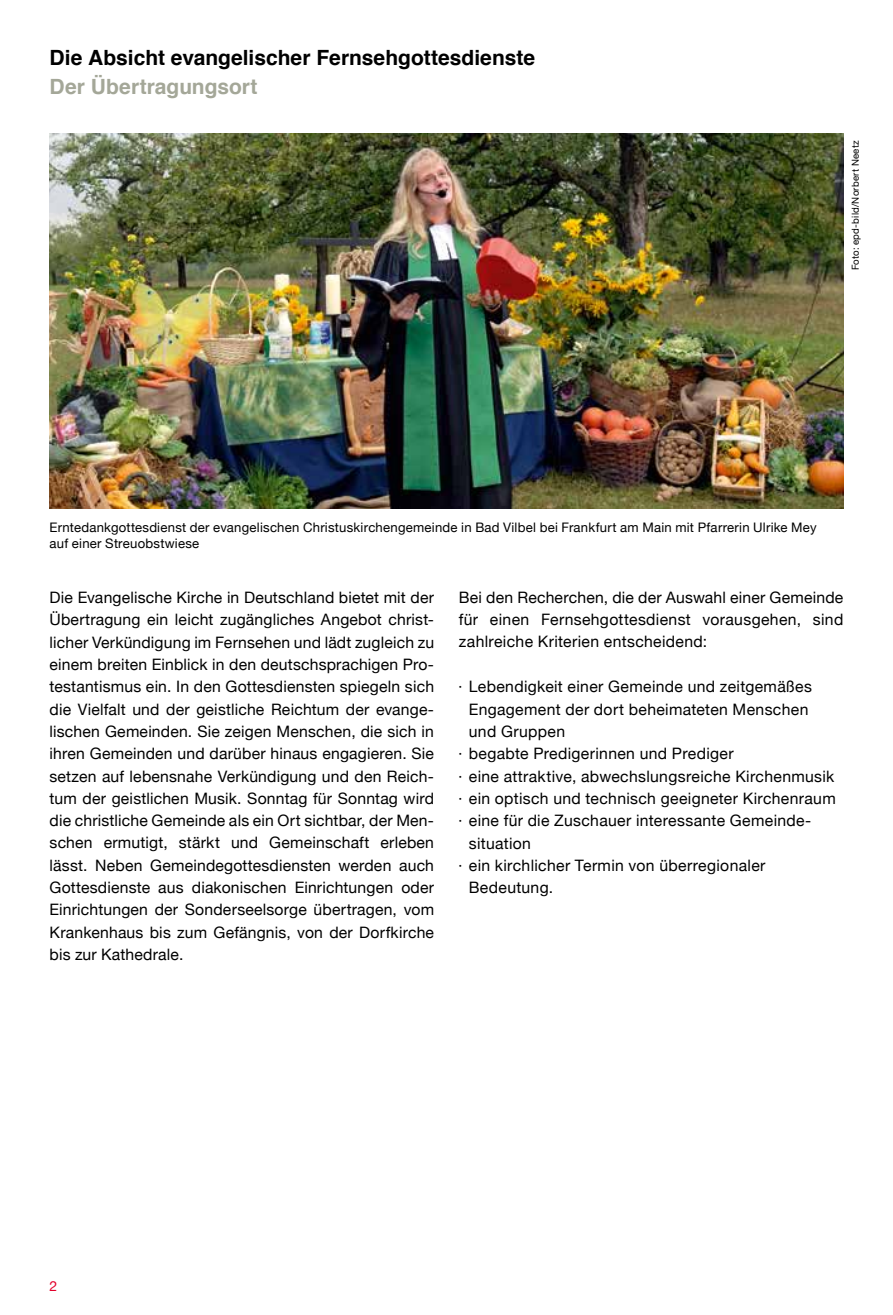
<style>
.page{position:relative;width:893px;height:1315px;background:#fff}
.page>*{position:absolute;margin:0;border:0;box-sizing:border-box;transform-origin:0 0}
.t1{font:700 21px "Helvetica";color:#000}
.t2{font:700 21px "Helvetica";color:#a4a798}
.t3{font:15.75px/22.4px "Helvetica Neue";letter-spacing:.02em;color:#000}
.t4{font:14px "Helvetica Neue";color:#e2002b}
.t5{font:13.12px/15.8px "Helvetica Neue";letter-spacing:.02em;color:#000}
.t6{font:9.62px "Helvetica Neue";letter-spacing:.025em;color:#000}
.s1{font-size:8.75px}
</style>
<div class="page">
<img style="left:50px;top:134px;width:793px;height:374px">
<h1 class="t1" style="left:50px;top:41px;width:487px">Die Absicht evangelischer Fernsehgottesdienste</h1>
<h1 class="t2" style="left:50px;top:69px;width:209px">Der Übertragungsort</h1>
<p class="t6" style="left:848px;top:270px;width:132px;rotate:-90deg">Foto: epd-bild/Norbert Neetz</p>
<p class="t5" style="left:50px;top:520px;width:768px">Erntedankgottesdienst der evangelischen Christuskirchengemeinde in Bad Vilbel bei Frankfurt am Main mit Pfarrerin Ulrike Mey auf einer Streuobstwiese</p>
<p class="t3" style="left:50px;top:587px;width:386px;text-align:justify">Die Evangelische Kirche in Deutschland bietet mit der Übertragung ein leicht zugängliches Angebot christ&shy;licher Verkündigung im Fernsehen und lädt zugleich zu einem breiten Einblick in den deutschsprachigen Pro&shy;testantismus ein. In den Gottesdiensten spiegeln sich die Vielfalt und der geistliche Reichtum der evange&shy;lischen Gemeinden. Sie zeigen Menschen, die sich in ihren Gemeinden und darüber hinaus engagieren. Sie setzen auf lebensnahe Verkündigung und den Reich&shy;tum der geistlichen Musik. Sonntag für Sonntag wird die christliche Gemeinde als ein Ort sichtbar, der Men&shy;schen ermutigt, stärkt und Gemeinschaft erleben lässt. Neben Gemeindegottesdiensten werden auch Gottesdienste aus diakonischen Einrichtungen oder Einrichtungen der Sonderseelsorge übertragen, vom Krankenhaus bis zum Gefängnis, von der Dorfkirche bis zur Kathedrale.</p>
<p class="t3" style="left:459px;top:587px;width:386px;text-align:justify">Bei den Recherchen, die der Auswahl einer Gemeinde für einen Fernsehgottesdienst vorausgehen, sind zahlreiche Kriterien entscheidend:</p>
<p class="t3" style="left:469px;top:676px;width:345px;text-indent:-10px"><span class="s1">•</span> Lebendigkeit einer Gemeinde und zeitgemäßes<br>Engagement der dort beheimateten Menschen und Gruppen</p>
<p class="t3" style="left:459px;top:743px;width:276px"><span class="s1">•</span> begabte Predigerinnen und Prediger</p>
<p class="t3" style="left:459px;top:765px;width:377px"><span class="s1">•</span> eine attraktive, abwechslungsreiche Kirchenmusik</p>
<p class="t3" style="left:459px;top:788px;width:378px"><span class="s1">•</span> ein optisch und technisch geeigneter Kirchenraum</p>
<p class="t3" style="left:469px;top:810px;width:343px;text-indent:-10px"><span class="s1">•</span> eine für die Zuschauer interessante Gemeinde&shy;situation</p>
<p class="t3" style="left:469px;top:855px;width:298px;text-indent:-10px"><span class="s1">•</span> ein kirchlicher Termin von überregionaler<br>Bedeutung.</p>
<p class="t4" style="left:50px;top:1276px;width:9px">2</p>
</div>
